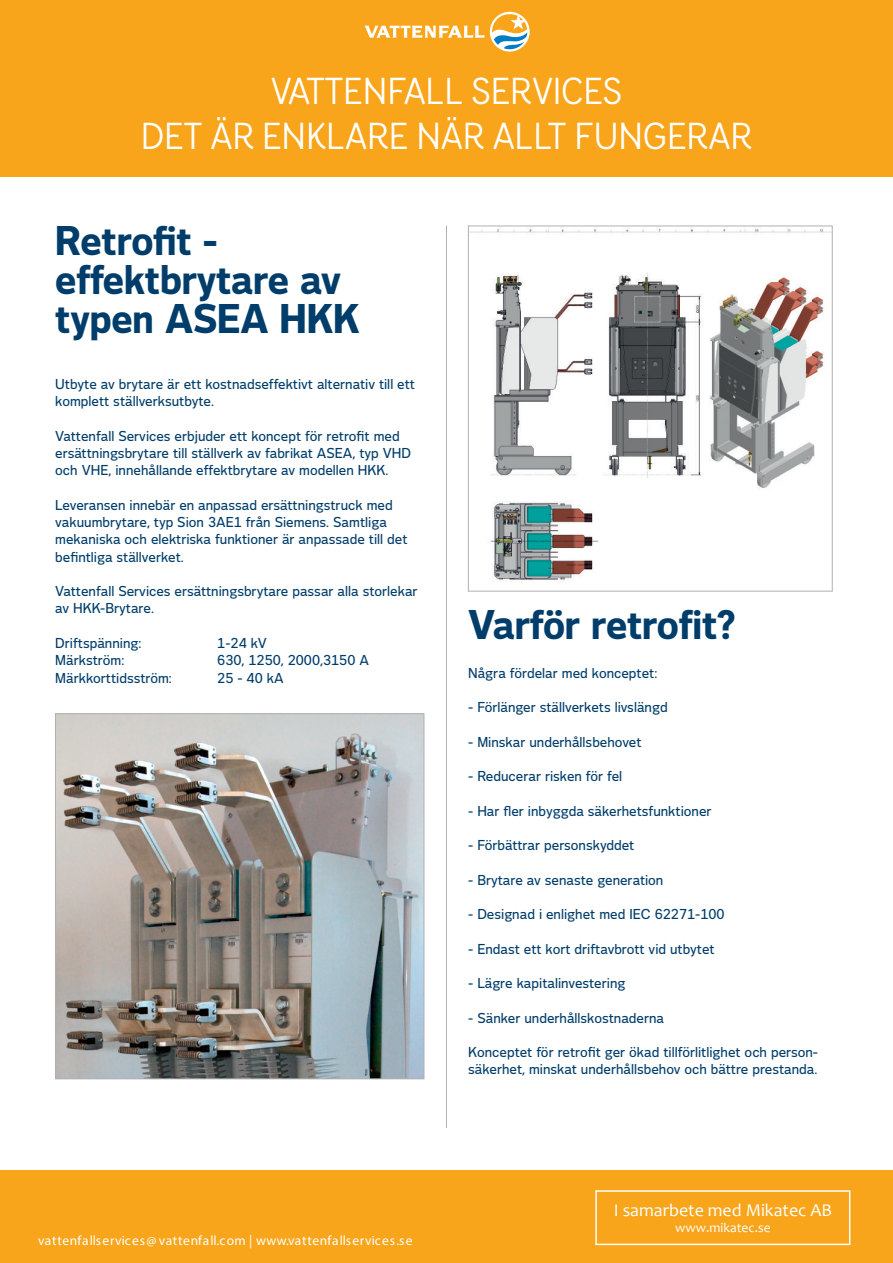
<style>
.page{position:relative;width:893px;height:1263px;background:#fff}
.page>*{position:absolute;margin:0;border:0;box-sizing:border-box;transform-origin:0 0}
.t1{font:800 39px/39px "Vattenfall Voice";letter-spacing:-.005em;color:#003d6a}
.t2{font:37.5px/45px "Vattenfall Headline";letter-spacing:-.005em;color:#fff;text-align:center}
.t3{font:18px "Candara";color:#fff}
.t4{font:500 13.5px/17.2px "Vattenfall Voice";color:#003d6a}
.t5{font:500 13.5px "Vattenfall Voice";letter-spacing:.05em;color:#fff}
.t6{font:13.5px "Candara";color:#fff}
</style>
<div class="page">
<div style="left:0;top:0;width:893px;height:177px;background:#f9a51b"></div>
<hr style="left:446px;top:226px;width:1px;height:902px;background:#b0b1b5">
<svg style="left:490px;top:12px;width:40px;height:40px"></svg>
<svg style="left:492px;top:13px;width:35px;height:38px"></svg>
<svg style="left:364px;top:26px;width:120px;height:12px"></svg>
<img style="left:57px;top:715px;width:365px;height:362px">
<div style="left:55px;top:713px;width:369px;height:366px;border:1px solid #b0b1b5"></div>
<img style="left:470px;top:228px;width:360px;height:353px">
<div style="left:468px;top:226px;width:364px;height:365px;border:1px solid #b0b1b5"></div>
<div style="left:0;top:1170px;width:893px;height:92px;background:#f9a51b"></div>
<div style="left:595px;top:1190px;width:255px;height:55px;border:2px solid #fff"></div>
<p class="t2" style="left:141px;top:68px;width:613px">VATTENFALL SERVICES<br>DET ÄR ENKLARE NÄR ALLT FUNGERAR</p>
<p class="t1" style="left:55px;top:221px;width:306px">Retrofit - effektbrytare av typen ASEA HKK</p>
<p class="t4" style="left:55px;top:376px;width:361px">Utbyte av brytare är ett kostnadseffektivt alternativ till ett komplett ställverksutbyte.</p>
<p class="t4" style="left:55px;top:427px;width:357px">Vattenfall Services erbjuder ett koncept för retrofit med ersättningsbrytare till ställverk av fabrikat ASEA, typ VHD och VHE, innehållande effektbrytare av modellen HKK.</p>
<p class="t4" style="left:55px;top:496px;width:354px">Leveransen innebär en anpassad ersättningstruck med vakuumbrytare, typ Sion 3AE1 från Siemens. Samtliga mekaniska och elektriska funktioner är anpassade till det befintliga ställverket.</p>
<p class="t4" style="left:55px;top:583px;width:364px">Vattenfall Services ersättningsbrytare passar alla storlekar av HKK-Brytare.</p>
<p class="t4" style="left:55px;top:634px;width:88px">Driftspänning:</p>
<p class="t4" style="left:217px;top:634px;width:51px">1-24 kV</p>
<p class="t4" style="left:55px;top:652px;width:70px">Märkström:</p>
<p class="t4" style="left:217px;top:652px;width:153px">630, 1250, 2000,3150 A</p>
<p class="t4" style="left:55px;top:669px;width:118px">Märkkorttidsström:</p>
<p class="t4" style="left:217px;top:669px;width:68px">25 - 40 kA</p>
<p class="t5" style="left:38px;top:1232px;width:376px">vattenfallservices@ vattenfall.com | www.vattenfallservices.se</p>
<p class="t1" style="left:468px;top:605px;width:268px">Varför retrofit?</p>
<p class="t4" style="left:468px;top:664px;width:191px">Några fördelar med konceptet:</p>
<p class="t4" style="left:468px;top:698px;width:201px">- Förlänger ställverkets livslängd</p>
<p class="t4" style="left:468px;top:733px;width:175px">- Minskar underhållsbehovet</p>
<p class="t4" style="left:468px;top:767px;width:156px">- Reducerar risken för fel</p>
<p class="t4" style="left:468px;top:802px;width:245px">- Har fler inbyggda säkerhetsfunktioner</p>
<p class="t4" style="left:468px;top:836px;width:168px">- Förbättrar personskyddet</p>
<p class="t4" style="left:468px;top:871px;width:197px">- Brytare av senaste generation</p>
<p class="t4" style="left:468px;top:905px;width:258px">- Designad i enlighet med IEC 62271-100</p>
<p class="t4" style="left:468px;top:940px;width:248px">- Endast ett kort driftavbrott vid utbytet</p>
<p class="t4" style="left:468px;top:974px;width:159px">- Lägre kapitalinvestering</p>
<p class="t4" style="left:468px;top:1009px;width:198px">- Sänker underhållskostnaderna</p>
<p class="t4" style="left:468px;top:1043px;width:351px">Konceptet för retrofit ger ökad tillförlitlighet och person&shy;säkerhet, minskat underhållsbehov och bättre prestanda.</p>
<p class="t3" style="left:614px;top:1198px;width:220px">I samarbete med Mikatec AB</p>
<p class="t6" style="left:675px;top:1219px;width:97px">www.mikatec.se</p>
</div>
